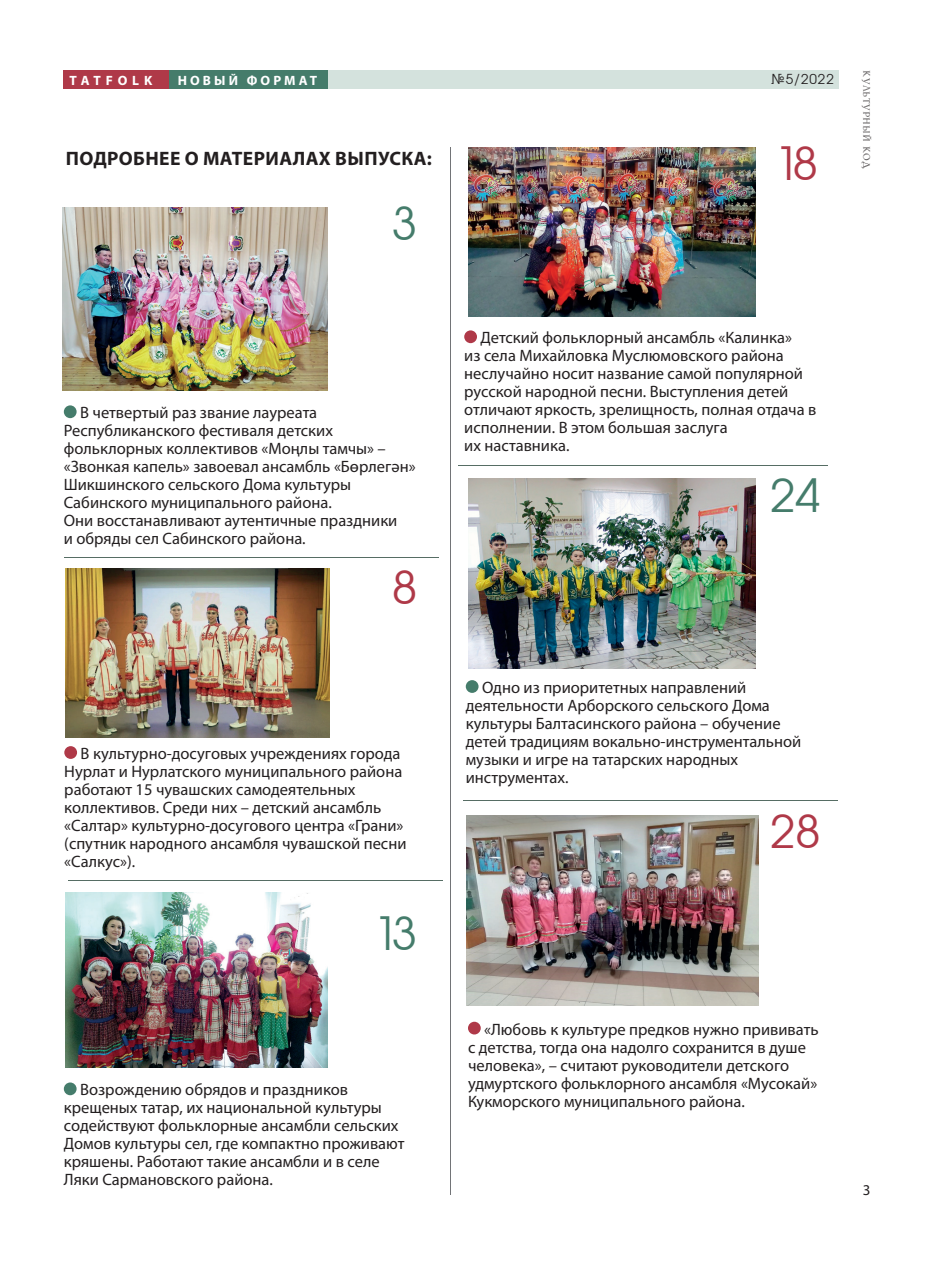
<style>
.page{position:relative;width:936px;height:1263px;background:#fff}
.page>*{position:absolute;margin:0;border:0;box-sizing:border-box;transform-origin:0 0}
.t1{font:45px "Gothic Eurasian";color:#457c6b}
.t2{font:45px "Gothic Eurasian";color:#af3948}
.t3{font:700 19.5px "TT Myriad Pro";letter-spacing:.02em;color:#231f20}
.t4{font:16.5px/18px "TT Myriad Pro";color:#231f20}
.t5{font:15px "TT Myriad Pro";color:#231f20}
.t6{font:700 13.5px "TT Myriad Pro";letter-spacing:.23em;color:#fff}
.t7{font:700 13.5px "TT Myriad Pro";letter-spacing:.36em;color:#fff}
.t8{font:13.5px "Gothic Eurasian";letter-spacing:.07em;color:#231f20}
.t9{font:9px "TT Lidia";letter-spacing:.03em;color:#231f20}
</style>
<div class="page">
<div style="left:163px;top:70px;width:643px;height:19px;background:#457c6b"></div>
<div style="left:63px;top:70px;width:105px;height:19px;background:#af3948"></div>
<div style="left:328px;top:70px;width:511px;height:19px;background:#d4e2dd"></div>
<img style="left:66px;top:569px;width:263px;height:169px">
<img style="left:63px;top:207px;width:264px;height:184px">
<img style="left:65px;top:893px;width:262px;height:174px">
<img style="left:468px;top:479px;width:287px;height:190px">
<div style="left:64px;top:405px;width:13px;height:13px;background:#457c6b;border-radius:50%"></div>
<img style="left:466px;top:815px;width:292px;height:191px">
<div style="left:64px;top:1082px;width:13px;height:13px;background:#457c6b;border-radius:50%"></div>
<div style="left:64px;top:746px;width:13px;height:13px;background:#af3948;border-radius:50%"></div>
<div style="left:464px;top:330px;width:13px;height:13px;background:#af3948;border-radius:50%"></div>
<img style="left:468px;top:148px;width:287px;height:168px">
<div style="left:466px;top:680px;width:12px;height:13px;background:#457c6b;border-radius:50%"></div>
<hr style="left:68px;top:880px;width:374px;height:1px;background:#566d64">
<hr style="left:64px;top:557px;width:374px;height:1px;background:#566d64">
<hr style="left:458px;top:465px;width:369px;height:1px;background:#566d64">
<hr style="left:463px;top:800px;width:375px;height:1px;background:#566d64">
<hr style="left:449px;top:148px;width:1px;height:1047px;background:#727477">
<div style="left:468px;top:1022px;width:12px;height:12px;background:#af3948;border-radius:50%"></div>
<p class="t7" style="left:70px;top:71px;width:84px">TATFOLK</p>
<p class="t6" style="left:178px;top:71px;width:141px">НОВЫЙ ФОРМАТ</p>
<p class="t8" style="left:771px;top:71px;width:64px">¹5/2022</p>
<p class="t9" style="left:871px;top:70px;width:100px;rotate:90deg">КУЛЬТУРНЫЙ КОД</p>
<p class="t3" style="left:66px;top:145px;width:367px">ПОДРОБНЕЕ О МАТЕРИАЛАХ ВЫПУСКА:</p>
<h1 class="t2" style="left:774px;top:137px;width:45px">18</h1>
<h1 class="t1" style="left:392px;top:197px;width:26px">3</h1>
<p class="t4" style="left:64px;top:403px;width:353px;text-indent:16px">В четвертый раз звание лауреата Республиканского фестиваля детских фольклорных коллективов «Моңлы тамчы» – «Звонкая капель» завоевал ансамбль «Бөрлегән» Шикшинского сельского Дома культуры Сабинского муниципального района.<br>Они восстанавливают аутентичные праздники<br>и обряды сел Сабинского района.</p>
<h1 class="t2" style="left:392px;top:561px;width:26px">8</h1>
<p class="t4" style="left:64px;top:744px;width:343px;text-indent:16px">В культурно-досуговых учреждениях города Нурлат и Нурлатского муниципального района работают 15 чувашских самодеятельных коллективов. Среди них – детский ансамбль «Салтар» культурно-досугового центра «Грани» (спутник народного ансамбля чувашской песни «Салкус»).</p>
<h1 class="t1" style="left:373px;top:907px;width:45px">13</h1>
<p class="t4" style="left:64px;top:1080px;width:342px;text-indent:16px">Возрождению обрядов и праздников крещеных татар, их национальной культуры содействуют фольклорные ансамбли сельских Домов культуры сел, где компактно проживают кряшены. Работают такие ансамбли и в селе Ляки Сармановского района.</p>
<p class="t4" style="left:464px;top:328px;width:354px;text-indent:16px">Детский фольклорный ансамбль «Калинка»<br>из села Михайловка Муслюмовского района неслучайно носит название самой популярной русской народной песни. Выступления детей отличают яркость, зрелищность, полная отдача в исполнении. В этом большая заслуга<br>их наставника.</p>
<h1 class="t1" style="left:770px;top:469px;width:51px">24</h1>
<p class="t4" style="left:466px;top:678px;width:337px;text-indent:16px">Одно из приоритетных направлений деятельности Арборского сельского Дома культуры Балтасинского района – обучение детей традициям вокально-инструментальной музыки и игре на татарских народных инструментах.</p>
<h1 class="t2" style="left:770px;top:805px;width:51px">28</h1>
<p class="t4" style="left:468px;top:1020px;width:352px;text-indent:16px">«Любовь к культуре предков нужно прививать с детства, тогда она надолго сохранится в душе человека», – считают руководители детского удмуртского фольклорного ансамбля «Мусокай» Кукморского муниципального района.</p>
<p class="t5" style="left:862px;top:1181px;width:9px">3</p>
</div>
